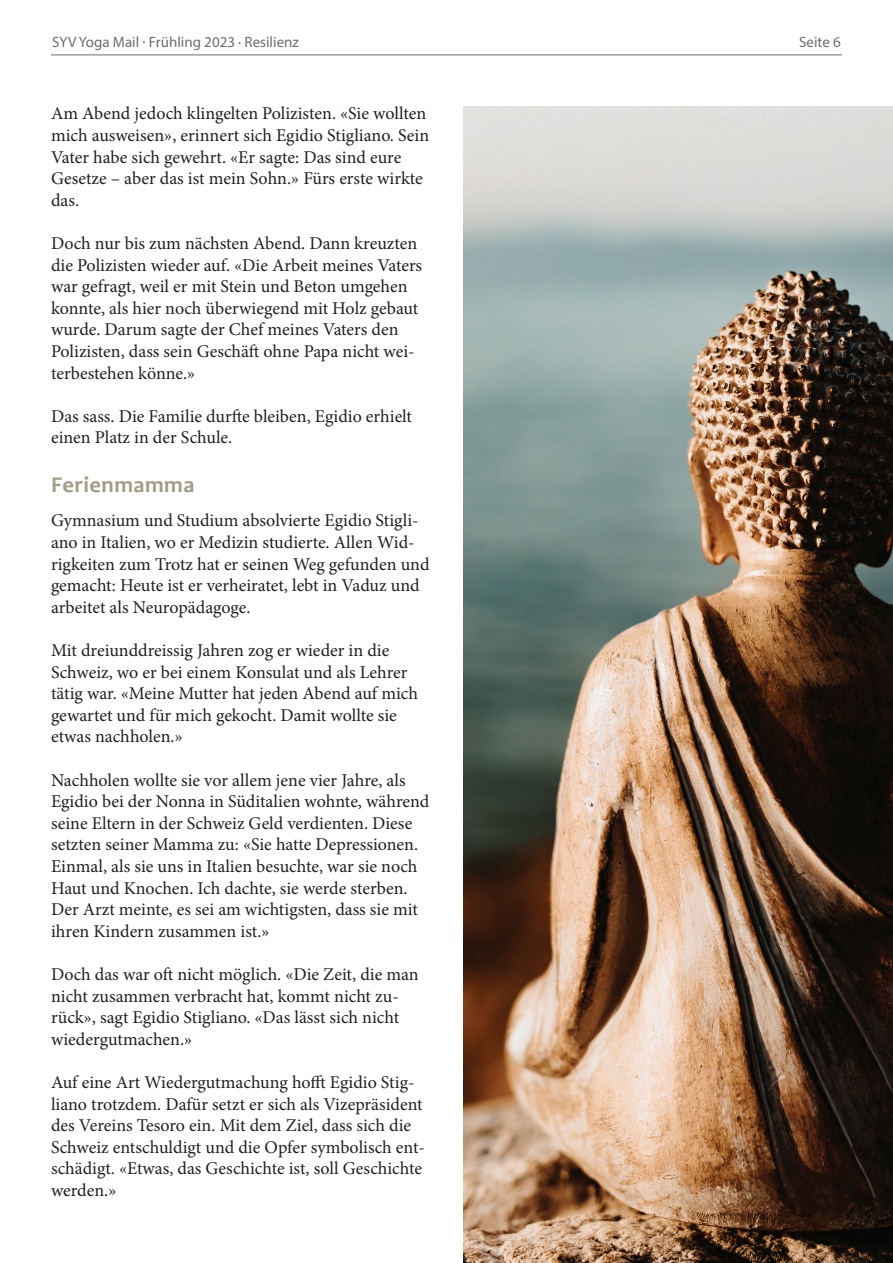
<style>
.page{position:relative;width:893px;height:1263px;background:#fff}
.page>*{position:absolute;margin:0;border:0;box-sizing:border-box;transform-origin:0 0}
.t1{font:700 22.5px "Candara";letter-spacing:.02em;color:#a39b85}
.t2{font:18px/21.6px "Minion Pro";color:#231f20}
.t3{font:15px "Myriad Pro";color:#6c6d70}
</style>
<div class="page">
<img style="left:463px;top:106px;width:430px;height:1157px">
<hr style="left:51px;top:55px;width:791px;height:1px;background:#6c6d70">
<p class="t3" style="left:52px;top:33px;width:248px">SYV Yoga Mail · Frühling 2023 · Resilienz</p>
<p class="t3" style="left:799px;top:33px;width:43px">Seite 6</p>
<p class="t2" style="left:51px;top:103px;width:380px">Am Abend jedoch klingelten Polizisten. «Sie wollten mich ausweisen», erinnert sich Egidio Stigliano. Sein Vater habe sich gewehrt. «Er sagte: Das sind eure Gesetze – aber das ist mein Sohn.» Fürs erste wirkte das.</p>
<p class="t2" style="left:51px;top:233px;width:373px">Doch nur bis zum nächsten Abend. Dann kreuzten die Polizisten wieder auf. «Die Arbeit meines Vaters war gefragt, weil er mit Stein und Beton umgehen konnte, als hier noch überwiegend mit Holz gebaut wurde. Darum sagte der Chef meines Vaters den Polizisten, dass sein Geschäft ohne Papa nicht wei&shy;terbestehen könne.»</p>
<p class="t2" style="left:51px;top:405px;width:363px">Das sass. Die Familie durfte bleiben, Egidio erhielt einen Platz in der Schule.</p>
<p class="t1" style="left:51px;top:471px;width:145px">Ferienmamma</p>
<p class="t2" style="left:51px;top:510px;width:380px">Gymnasium und Studium absolvierte Egidio Stigli&shy;ano in Italien, wo er Medizin studierte. Allen Wid&shy;rigkeiten zum Trotz hat er seinen Weg gefunden und gemacht: Heute ist er verheiratet, lebt in Vaduz und arbeitet als Neuropädagoge.</p>
<p class="t2" style="left:51px;top:639px;width:368px">Mit dreiunddreissig Jahren zog er wieder in die Schweiz, wo er bei einem Konsulat und als Lehrer tätig war. «Meine Mutter hat jeden Abend auf mich gewartet und für mich gekocht. Damit wollte sie etwas nachholen.»</p>
<p class="t2" style="left:51px;top:769px;width:380px">Nachholen wollte sie vor allem jene vier Jahre, als Egidio bei der Nonna in Süditalien wohnte, während seine Eltern in der Schweiz Geld verdienten. Diese setzten seiner Mamma zu: «Sie hatte Depressionen.<br>Einmal, als sie uns in Italien besuchte, war sie noch Haut und Knochen. Ich dachte, sie werde sterben.<br>Der Arzt meinte, es sei am wichtigsten, dass sie mit ihren Kindern zusammen ist.»</p>
<p class="t2" style="left:51px;top:963px;width:369px">Doch das war oft nicht möglich. «Die Zeit, die man nicht zusammen verbracht hat, kommt nicht zu&shy;rück», sagt Egidio Stigliano. «Das lässt sich nicht wiedergutmachen.»</p>
<p class="t2" style="left:51px;top:1071px;width:375px">Auf eine Art Wiedergutmachung hofft Egidio Stig&shy;liano trotzdem. Dafür setzt er sich als Vizepräsident des Vereins Tesoro ein. Mit dem Ziel, dass sich die Schweiz entschuldigt und die Opfer symbolisch ent&shy;schädigt. «Etwas, das Geschichte ist, soll Geschichte werden.»</p>
</div>
